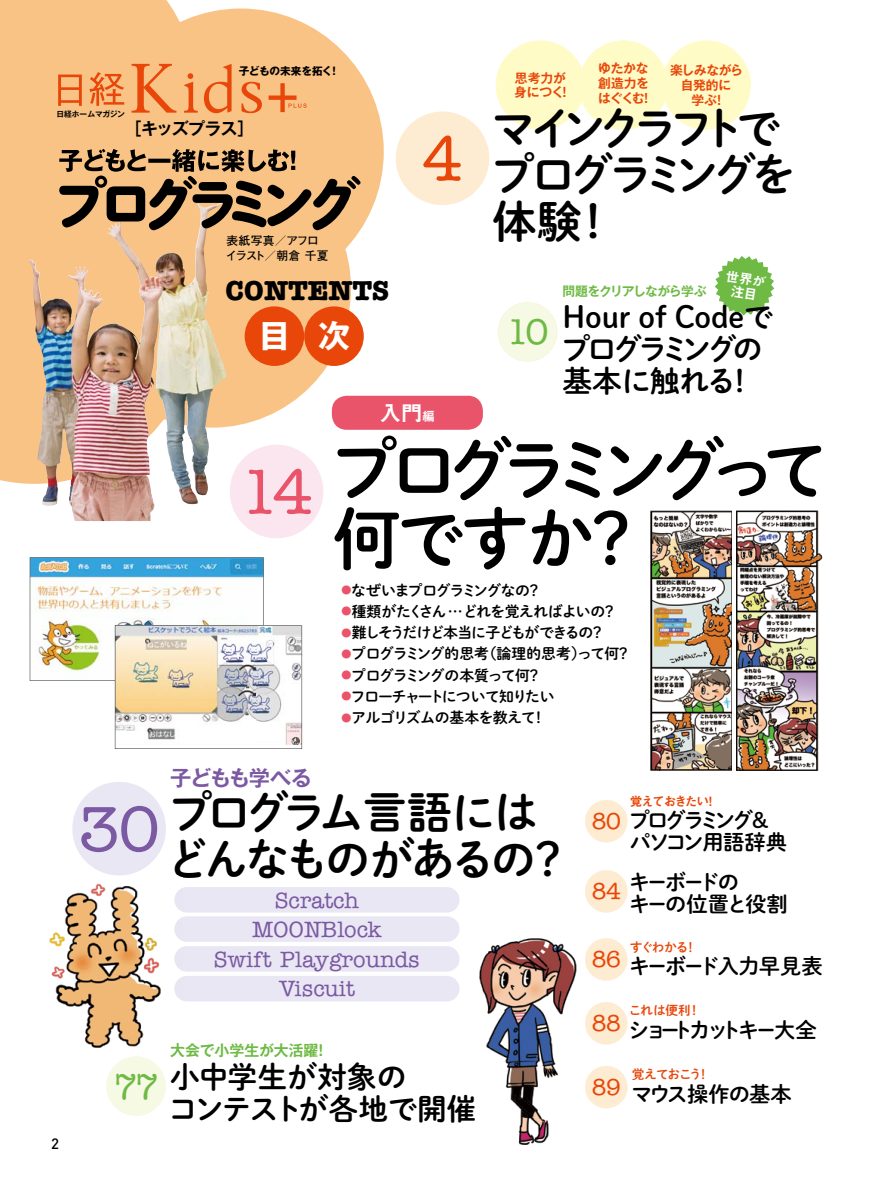
<style>
.page{position:relative;width:885px;height:1183px;background:#fff}
.page>*{position:absolute;margin:0;border:0;box-sizing:border-box;transform-origin:0 0}
.t1{font:68.1px/69.2px "Shuei M Go Std B";letter-spacing:-.19em;color:#000}
.t2{font:500 63.75px "American Typewriter";color:#e9546b}
.t3{font:500 63.75px "American Typewriter";color:#7b59a3}
.t4{font:500 63.75px "American Typewriter";color:#e94709}
.t5{font:44.7px/46.8px "Shuei M Go Std B";letter-spacing:-.09em;color:#000}
.t6{font:44.7px/46.8px "Shuei M Go Std B";letter-spacing:-.17em;color:#000}
.t7{font:500 36.15px "American Typewriter";color:#6eba44}
.t8{font:700 31.95px "Gothic MB101 Pr 6 N";color:#fff}
.t9{font:29.7px/32px "Shuei M Go Std B";letter-spacing:-.02em;color:#000}
.t10{font:700 27.6px "American Typewriter";color:#000}
.t11{font:500 23.4px "American Typewriter";letter-spacing:-.04em;color:#e94709}
.t12{font:500 22.35px/29.5px "American Typewriter";color:#7b59a3;text-align:center}
.t13{font:21.3px/22.4px "Shuei M Go Std B";letter-spacing:-.15em;color:#000}
.t14{font:21.3px/22.4px "Shuei M Go Std B";letter-spacing:-.09em;color:#000}
.t15{font:21.3px "Shuei M Go Std B";letter-spacing:-.175em;color:#000}
.t16{font:21.3px "Shuei M Go Std B";letter-spacing:-.065em;color:#000}
.t17{font:21.3px "Shuei M Go Std B";letter-spacing:-.04em;color:#000}
.t18{font:700 21.3px "Gothic MB101 Pr 6 N De";letter-spacing:-.06em;color:#7b59a3}
.t19{font:21.3px "Midashi Go Pr 6 N MB31";color:#fff}
.t20{font:700 16.95px "Gothic MB101 Pr 6 N De";letter-spacing:-.055em;color:#000}
.t21{font:14.85px "Shuei M Go Std B";letter-spacing:-.07em;color:#000}
.t22{font:14.85px "Shuei M Go Std B";letter-spacing:-.01em;color:#000}
.t23{font:14.85px "Shuei M Go Std B";letter-spacing:-.045em;color:#000}
.t24{font:14.85px "Shuei M Go Std B";letter-spacing:-.105em;color:#000}
.t25{font:14.85px "Shuei M Go Std B";letter-spacing:-.04em;color:#000}
.t26{font:700 14.85px "Gothic MB101 Pr 6 N De";color:#6eba44}
.t27{font:500 14.85px "DIN";color:#000}
.t28{font:13.8px/13.8px "Midashi Go Pr 6 N MB31";color:#fff;text-align:center}
.t29{font:700 12.75px/14.9px "Gothic MB101 Pr 6 N De";letter-spacing:-.015em;color:#e94709}
.t30{font:12.75px "Shuei M Go Std B";letter-spacing:-.08em;color:#e94709}
.t31{font:700 12.75px "Gothic MB101 Pr 6 N De";letter-spacing:-.055em;color:#6eba44}
.t32{font:12.75px "Midashi Go Pr 6 N MB31";letter-spacing:-.125em;color:#e94709}
.t33{font:700 11.7px/14.9px "Futo Go B101 Pr 6 N";letter-spacing:-.03em;color:#000}
.t34{font:700 10.65px "Gothic MB101 Pr 6 N";color:#000}
.t35{font:700 7.8px "Gothic MB101 Pr 6 N De";letter-spacing:-.03em;color:#000}
.s1{font-size:12.75px}
.s2{font-size:10.65px;color:#e9546b}
.s3{font-family:"American Typewriter";font-weight:500;font-size:23.4px;color:#e94709}
</style>
<div class="page">
<div style="left:0;top:0;width:195px;height:159px;background:#f9c385"></div>
<img style="left:0;top:159px;width:196px;height:324px">
<div style="left:98px;top:9px;width:286px;height:285px;background:#f9c385;border-radius:50%"></div>
<img style="left:72px;top:149px;width:279px;height:278px;border-radius:50%">
<svg style="left:714px;top:256px;width:60px;height:59px"></svg>
<svg style="left:131px;top:64px;width:45px;height:49px"></svg>
<svg style="left:184px;top:73px;width:14px;height:40px"></svg>
<svg style="left:241px;top:82px;width:21px;height:31px"></svg>
<svg style="left:204px;top:64px;width:27px;height:49px"></svg>
<svg style="left:58px;top:74px;width:24px;height:32px"></svg>
<svg style="left:89px;top:72px;width:35px;height:34px"></svg>
<svg style="left:268px;top:83px;width:38px;height:29px"></svg>
<div style="left:244px;top:306px;width:60px;height:60px;background:#e94709;border-radius:50%"></div>
<div style="left:304px;top:306px;width:60px;height:60px;background:#e94709;border-radius:50%"></div>
<div style="left:230px;top:444px;width:93px;height:94px;background:#fbe6ef;border-radius:50%"></div>
<div style="left:395px;top:111px;width:94px;height:94px;background:#feecd2;border-radius:50%"></div>
<div style="left:72px;top:781px;width:94px;height:94px;background:#e9e7f3;border-radius:50%"></div>
<svg style="left:498px;top:302px;width:59px;height:59px"></svg>
<svg style="left:495px;top:40px;width:255px;height:90px"></svg>
<div style="left:332px;top:395px;width:151px;height:34px;background:#e9546b;border-radius:15px"></div>
<div style="left:174px;top:886px;width:285px;height:26px;background:#e9e7f3;border-radius:13px"></div>
<div style="left:174px;top:916px;width:285px;height:25px;background:#e9e7f3;border-radius:13px"></div>
<div style="left:174px;top:945px;width:285px;height:26px;background:#e9e7f3;border-radius:13px"></div>
<div style="left:174px;top:975px;width:285px;height:26px;background:#e9e7f3;border-radius:13px"></div>
<svg style="left:585px;top:800px;width:42px;height:42px"></svg>
<svg style="left:585px;top:870px;width:42px;height:42px"></svg>
<svg style="left:585px;top:938px;width:42px;height:42px"></svg>
<svg style="left:585px;top:1002px;width:42px;height:42px"></svg>
<svg style="left:585px;top:1066px;width:42px;height:41px"></svg>
<img style="left:109px;top:230px;width:111px;height:57px">
<svg style="left:59px;top:149px;width:301px;height:81px"></svg>
<img style="left:651px;top:510px;width:80px;height:260px">
<img style="left:736px;top:510px;width:87px;height:259px">
<img style="left:30px;top:557px;width:272px;height:191px">
<img style="left:479px;top:938px;width:98px;height:207px">
<img style="left:49px;top:874px;width:134px;height:174px">
<svg style="left:175px;top:874px;width:8px;height:4px"></svg>
<svg style="left:106px;top:1042px;width:77px;height:73px"></svg>
<img style="left:174px;top:887px;width:9px;height:24px">
<img style="left:174px;top:916px;width:9px;height:24px">
<img style="left:174px;top:946px;width:9px;height:24px">
<img style="left:174px;top:976px;width:9px;height:24px">
<p class="t35" style="left:57px;top:108px;width:70px">日経ホームマガジン</p>
<p class="t34" style="left:239px;top:62px;width:98px">子どもの未来を拓く!</p>
<p class="t20" style="left:125px;top:115px;width:131px">［キッズプラス］</p>
<p class="t33" style="left:225px;top:233px;width:104px">表紙写真／アフロイラスト／朝倉 千夏</p>
<h3 class="t10" style="left:225px;top:274px;width:165px">CONTENTS</h3>
<h3 class="t8" style="left:258px;top:309px;width:93px">目 次</h3>
<h2 class="t4" style="left:421px;top:123px;width:44px">4</h2>
<h3 class="t19" style="left:379px;top:395px;width:57px">入門<span class="s1">編</span></h3>
<p class="t29" style="left:514px;top:70px;width:58px">思考力が身につく！</p>
<p class="t29" style="left:598px;top:60px;width:56px">ゆたかな創造力をはぐくむ！</p>
<p class="t29" style="left:670px;top:62px;width:74px;text-align:center">楽しみながら自発的に<br>学ぶ！</p>
<h3 class="t6" style="left:489px;top:103px;width:308px">マインクラフトでプログラミングを体験！</h3>
<h3 class="t7" style="left:506px;top:312px;width:44px">10</h3>
<p class="t31" style="left:562px;top:281px;width:146px">問題をクリアしながら学ぶ</p>
<p class="t28" style="left:726px;top:268px;width:42px;rotate:9deg">世界が注目</p>
<h3 class="t9" style="left:560px;top:300px;width:215px">Hour of Codeでプログラミングの基本に触れる！</h3>
<h2 class="t2" style="left:239px;top:456px;width:76px">14</h2>
<h1 class="t1" style="left:329px;top:432px;width:502px">プログラミングって何ですか？</h1>
<p class="t21" style="left:341px;top:578px;width:201px"><span class="s2">●</span>なぜいまプログラミングなの？</p>
<p class="t23" style="left:341px;top:600px;width:277px"><span class="s2">●</span>種類がたくさん…どれを覚えればよいの？</p>
<p class="t24" style="left:341px;top:621px;width:265px"><span class="s2">●</span>難しそうだけど本当に子どもができるの？</p>
<p class="t22" style="left:341px;top:642px;width:291px"><span class="s2">●</span>プログラミング的思考（論理的思考）って何？</p>
<p class="t21" style="left:341px;top:664px;width:202px"><span class="s2">●</span>プログラミングの本質って何？</p>
<p class="t21" style="left:341px;top:685px;width:215px"><span class="s2">●</span>フローチャートについて知りたい</p>
<p class="t25" style="left:341px;top:706px;width:206px"><span class="s2">●</span>アルゴリズムの基本を教えて！</p>
<p class="t27" style="left:51px;top:1133px;width:9px">2</p>
<h2 class="t3" style="left:78px;top:793px;width:84px">30</h2>
<h3 class="t18" style="left:170px;top:760px;width:143px">子どもも学べる</h3>
<h3 class="t5" style="left:165px;top:787px;width:406px">プログラム言語にはどんなものがあるの？</h3>
<h3 class="t12" style="left:214px;top:885px;width:207px">Scratch<br>MOONBlock<br>Swift Playgrounds<br>Viscuit</h3>
<h3 class="t7" style="left:113px;top:1065px;width:47px">77</h3>
<p class="t26" style="left:170px;top:1037px;width:160px">大会で小学生が大活躍！</p>
<h3 class="t9" style="left:168px;top:1059px;width:310px">小中学生が対象の<br>コンテストが各地で開催</h3>
<p class="t32" style="left:629px;top:790px;width:89px">覚えておきたい！</p>
<h3 class="t13" style="left:629px;top:807px;width:159px;text-indent:-38px"><span class="s3">80</span> プログラミング＆パソコン用語辞典</h3>
<h3 class="t14" style="left:628px;top:869px;width:160px">キーボードの<br>キーの位置と役割</h3>
<p class="t30" style="left:629px;top:937px;width:69px">すぐわかる！</p>
<h3 class="t16" style="left:628px;top:949px;width:195px">キーボード入力早見表</h3>
<p class="t30" style="left:628px;top:1000px;width:73px">これは便利！</p>
<h3 class="t15" style="left:628px;top:1013px;width:190px">ショートカットキー大全</h3>
<p class="t30" style="left:631px;top:1064px;width:79px">覚えておこう！</p>
<h3 class="t17" style="left:631px;top:1077px;width:162px">マウス操作の基本</h3>
<h3 class="t11" style="left:591px;top:878px;width:31px">84</h3>
<h3 class="t11" style="left:591px;top:946px;width:31px">86</h3>
<h3 class="t11" style="left:591px;top:1010px;width:31px">88</h3>
<h3 class="t11" style="left:591px;top:1073px;width:31px">89</h3>
</div>
